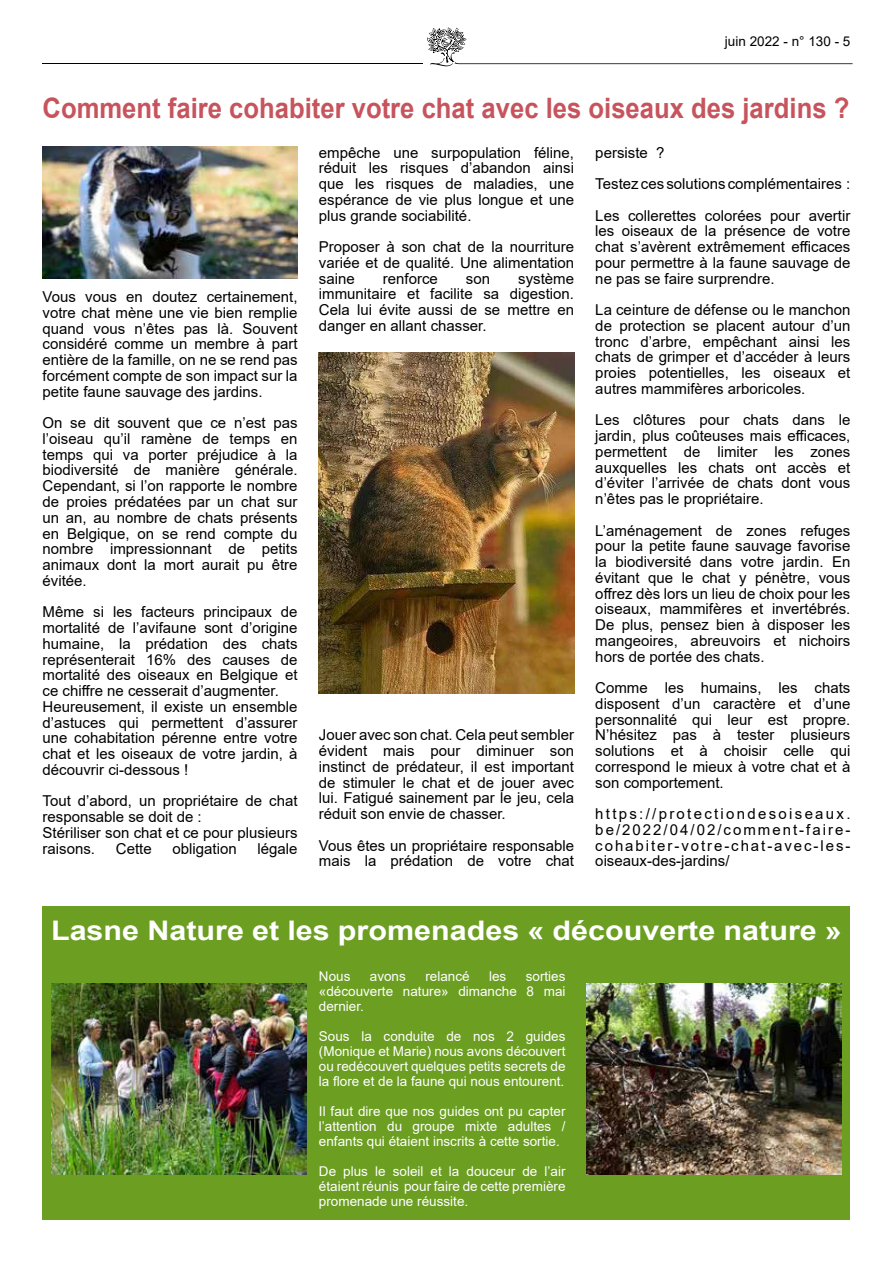
<style>
.page{position:relative;width:893px;height:1263px;background:#fff}
.page>*{position:absolute;margin:0;border:0;box-sizing:border-box;transform-origin:0 0}
.t1{font:700 28.2px "Arial";color:#c7545d;scale:.91 1}
.t2{font:700 27px "Arial";color:#fff;scale:1.13 1}
.t3{font:15px/15.8px "Arial";color:#000;text-align:justify}
.t4{font:13.5px/15px "Arial";color:#fff;text-align:justify}
.t5{font:13.5px "Arial";color:#000}
</style>
<div class="page">
<div style="left:43px;top:906px;width:807px;height:314px;background:#6b9e21"></div>
<svg style="left:427px;top:27px;width:426px;height:39px"></svg>
<hr style="left:43px;top:63px;width:380px;height:1px;background:#000">
<img style="left:43px;top:147px;width:255px;height:132px">
<img style="left:319px;top:353px;width:255px;height:340px">
<img style="left:51px;top:983px;width:255px;height:191px">
<img style="left:587px;top:983px;width:255px;height:191px">
<p class="t5" style="left:725px;top:32px;width:127px">juin 2022 - n° 130 - 5</p>
<h1 class="t1" style="left:43px;top:88px;width:888px">Comment faire cohabiter votre chat avec les oiseaux des jardins ?</h1>
<p class="t3" style="left:43px;top:289px;width:257px">Vous vous en doutez certainement, votre chat mène une vie bien remplie quand vous n’êtes pas là. Souvent considéré comme un membre à part entière de la famille, on ne se rend pas forcément compte de son impact sur la petite faune sauvage des jardins.</p>
<p class="t3" style="left:43px;top:415px;width:257px">On se dit souvent que ce n’est pas l’oiseau qu’il ramène de temps en temps qui va porter préjudice à la biodiversité de manière générale.<br>Cependant, si l’on rapporte le nombre de proies prédatées par un chat sur un an, au nombre de chats présents en Belgique, on se rend compte du nombre impressionnant de petits animaux dont la mort aurait pu être évitée.</p>
<p class="t3" style="left:43px;top:604px;width:257px;text-align:left">Même si les facteurs principaux de mortalité de l’avifaune sont d’origine humaine, la prédation des chats représenterait 16% des causes de mortalité des oiseaux en Belgique et ce chiffre ne cesserait d’augmenter.<br>Heureusement, il existe un ensemble d’astuces qui permettent d’assurer une cohabitation pérenne entre votre chat et les oiseaux de votre jardin, à découvrir ci-dessous !</p>
<p class="t3" style="left:43px;top:793px;width:257px;text-align:left">Tout d’abord, un propriétaire de chat responsable se doit de :<br>Stériliser son chat et ce pour plusieurs raisons.</p>
<p class="t3" style="left:116px;top:840px;width:37px">Cette</p>
<p class="t3" style="left:173px;top:840px;width:66px">obligation</p>
<p class="t3" style="left:258px;top:840px;width:42px">légale</p>
<p class="t3" style="left:319px;top:144px;width:257px">empêche une surpopulation féline, réduit les risques d’abandon ainsi que les risques de maladies, une espérance de vie plus longue et une plus grande sociabilité.</p>
<p class="t3" style="left:319px;top:239px;width:257px">Proposer à son chat de la nourriture variée et de qualité. Une alimentation saine</p>
<p class="t3" style="left:383px;top:270px;width:57px">renforce</p>
<p class="t3" style="left:466px;top:270px;width:26px">son</p>
<p class="t3" style="left:319px;top:270px;width:257px;text-indent:199px">système immunitaire et facilite sa digestion.<br>Cela lui évite aussi de se mettre en danger en allant chasser.</p>
<p class="t3" style="left:319px;top:727px;width:257px">Jouer avec son chat. Cela peut sembler évident mais pour diminuer son instinct de prédateur, il est important de stimuler le chat et de jouer avec lui. Fatigué sainement par le jeu, cela réduit son envie de chasser.</p>
<p class="t3" style="left:319px;top:837px;width:257px">Vous êtes un propriétaire responsable mais la prédation de votre chat</p>
<p class="t3" style="left:595px;top:136px;width:257px;line-height:31.5px;text-align:left">persiste ?<br>Testez ces solutions complémentaires :<br>Les collerettes colorées pour avertir</p>
<p class="t3" style="left:595px;top:223px;width:257px">les oiseaux de la présence de votre chat s’avèrent extrêmement efficaces pour permettre à la faune sauvage de ne pas se faire surprendre.</p>
<p class="t3" style="left:595px;top:302px;width:257px">La ceinture de défense ou le manchon de protection se placent autour d’un tronc d’arbre, empêchant ainsi les chats de grimper et d’accéder à leurs proies potentielles, les oiseaux et autres mammifères arboricoles.</p>
<p class="t3" style="left:595px;top:412px;width:257px">Les clôtures pour chats dans le jardin, plus coûteuses mais efficaces, permettent de limiter les zones auxquelles les chats ont accès et d’éviter l’arrivée de chats dont vous n’êtes pas le propriétaire.</p>
<p class="t3" style="left:595px;top:522px;width:257px">L’aménagement de zones refuges pour la petite faune sauvage favorise la biodiversité dans votre jardin. En évitant que le chat y pénètre, vous offrez dès lors un lieu de choix pour les oiseaux, mammifères et invertébrés.<br>De plus, pensez bien à disposer les mangeoires, abreuvoirs et nichoirs hors de portée des chats.</p>
<p class="t3" style="left:595px;top:680px;width:257px">Comme les humains, les chats disposent d’un caractère et d’une personnalité qui leur est propre.<br>N’hésitez pas à tester plusieurs solutions et à choisir celle qui correspond le mieux à votre chat et à son comportement.</p>
<p class="t3" style="left:595px;top:806px;width:257px">https://protectiondesoiseaux. be/2022/04/02/comment-faire&shy;cohabiter-votre-chat-avec-les&shy;oiseaux-des-jardins/</p>
<h2 class="t2" style="left:51px;top:911px;width:701px">Lasne Nature et les promenades « découverte nature »</h2>
<p class="t4" style="left:319px;top:969px;width:33px">Nous</p>
<p class="t4" style="left:370px;top:969px;width:38px">avons</p>
<p class="t4" style="left:425px;top:969px;width:46px">relancé</p>
<p class="t4" style="left:489px;top:969px;width:19px">les</p>
<p class="t4" style="left:319px;top:969px;width:248px;text-indent:207px">sorties «découverte nature» dimanche 8 mai dernier.</p>
<p class="t4" style="left:319px;top:1029px;width:248px">Sous la conduite de nos 2 guides (Monique et Marie) nous avons découvert ou redécouvert quelques petits secrets de la flore et de la faune qui nous entourent.</p>
<p class="t4" style="left:319px;top:1104px;width:248px">Il faut dire que nos guides ont pu capter l’attention du groupe mixte adultes / enfants qui étaient inscrits à cette sortie.</p>
<p class="t4" style="left:319px;top:1164px;width:248px">De plus le soleil et la douceur de l’air étaient réunis pour faire de cette première promenade une réussite.</p>
</div>
